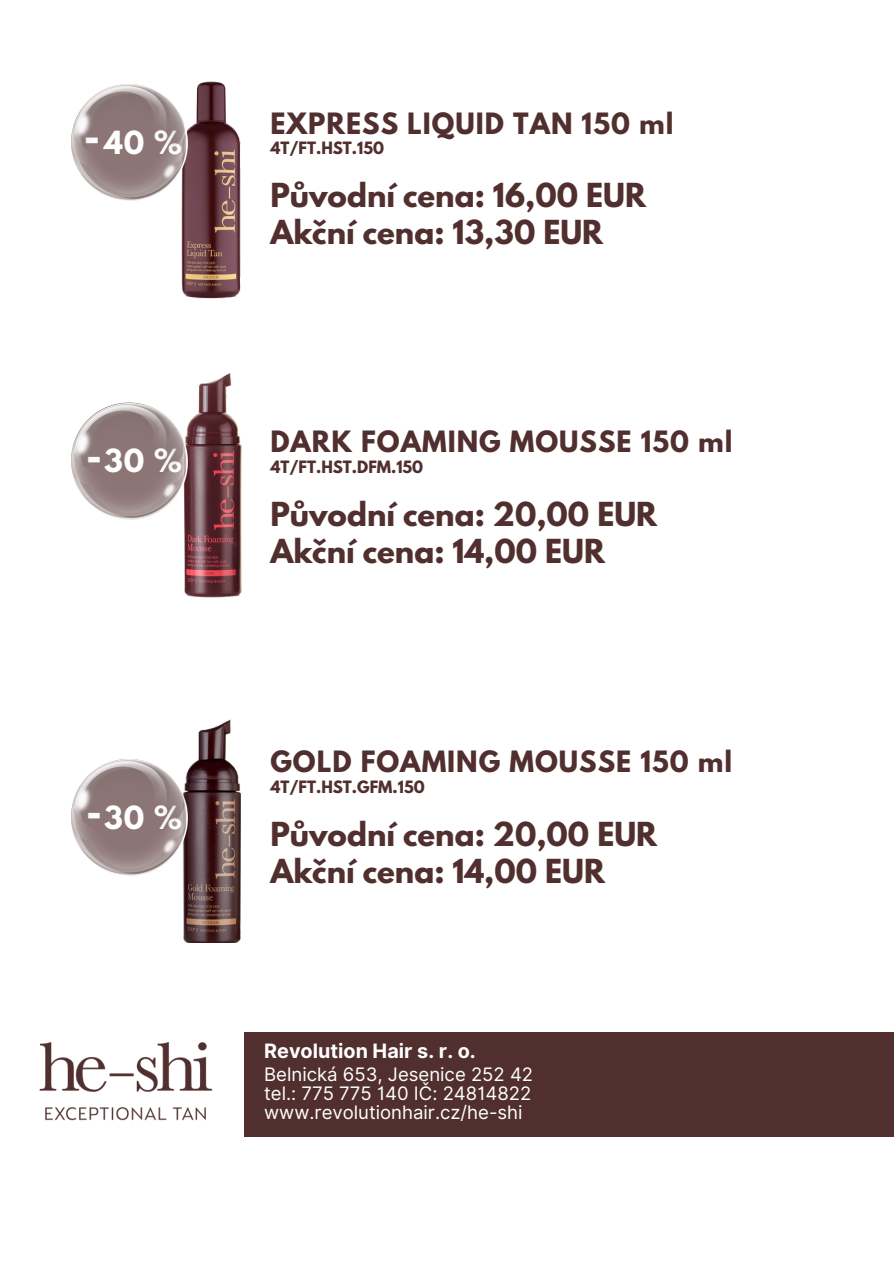
<style>
.page{position:relative;width:894px;height:1264px;background:#fff}
.page>*{position:absolute;margin:0;border:0;box-sizing:border-box;transform-origin:0 0}
.t1{font:700 36.6px "League Spartan";color:#fff}
.t2{font:700 35.7px "League Spartan";color:#fff}
.t3{font:700 29.4px/37.2px "League Spartan";color:#512f2f}
.t4{font:700 28.2px "League Spartan";color:#fff}
.t5{font:700 25.95px "League Spartan";letter-spacing:.04em;color:#512f2f}
.t6{font:700 19.8px "Inter";color:#fff}
.t7{font:18.6px/19.2px "Inter";color:#fff;text-align:justify}
.t8{font:700 15px "League Spartan";color:#512f2f}
</style>
<div class="page">
<img style="left:39px;top:1042px;width:174px;height:79px">
<div style="left:244px;top:1032px;width:649px;height:104px;background:#512f2f"></div>
<img style="left:181px;top:81px;width:60px;height:218px">
<img style="left:72px;top:85px;width:115px;height:116px">
<img style="left:184px;top:372px;width:58px;height:226px">
<img style="left:71px;top:403px;width:116px;height:116px">
<img style="left:183px;top:719px;width:58px;height:223px">
<img style="left:71px;top:759px;width:116px;height:116px">
<p class="t1" style="left:84px;top:118px;width:18px">-</p>
<p class="t4" style="left:104px;top:128px;width:79px">40 %</p>
<h2 class="t2" style="left:86px;top:438px;width:17px">-</h2>
<h3 class="t4" style="left:104px;top:447px;width:79px">30 %</h3>
<p class="t2" style="left:86px;top:794px;width:17px">-</p>
<p class="t4" style="left:104px;top:803px;width:79px">30 %</p>
<h2 class="t5" style="left:270px;top:110px;width:404px">EXPRESS LIQUID TAN 150 ml</h2>
<p class="t8" style="left:270px;top:141px;width:115px">4T/FT.HST.150</p>
<p class="t3" style="left:270px;top:181px;width:377px">Původní cena: 16,00 EUR<br>Akční cena: 13,30 EUR</p>
<p class="t5" style="left:270px;top:428px;width:463px">DARK FOAMING MOUSSE 150 ml</p>
<p class="t8" style="left:270px;top:459px;width:154px">4T/FT.HST.DFM.150</p>
<h1 class="t3" style="left:270px;top:499px;width:388px">Původní cena: 20,00 EUR<br>Akční cena: 14,00 EUR</h1>
<h3 class="t5" style="left:270px;top:748px;width:463px">GOLD FOAMING MOUSSE 150 ml</h3>
<p class="t8" style="left:270px;top:779px;width:156px">4T/FT.HST.GFM.150</p>
<h2 class="t3" style="left:270px;top:819px;width:388px">Původní cena: 20,00 EUR<br>Akční cena: 14,00 EUR</h2>
<h3 class="t6" style="left:264px;top:1039px;width:213px">Revolution Hair s. r. o.</h3>
<p class="t7" style="left:264px;top:1064px;width:270px">Belnická 653, Jesenice 252 42 tel.: 775 775 140 IČ: 24814822 www.revolutionhair.cz/he-shi</p>
</div>
